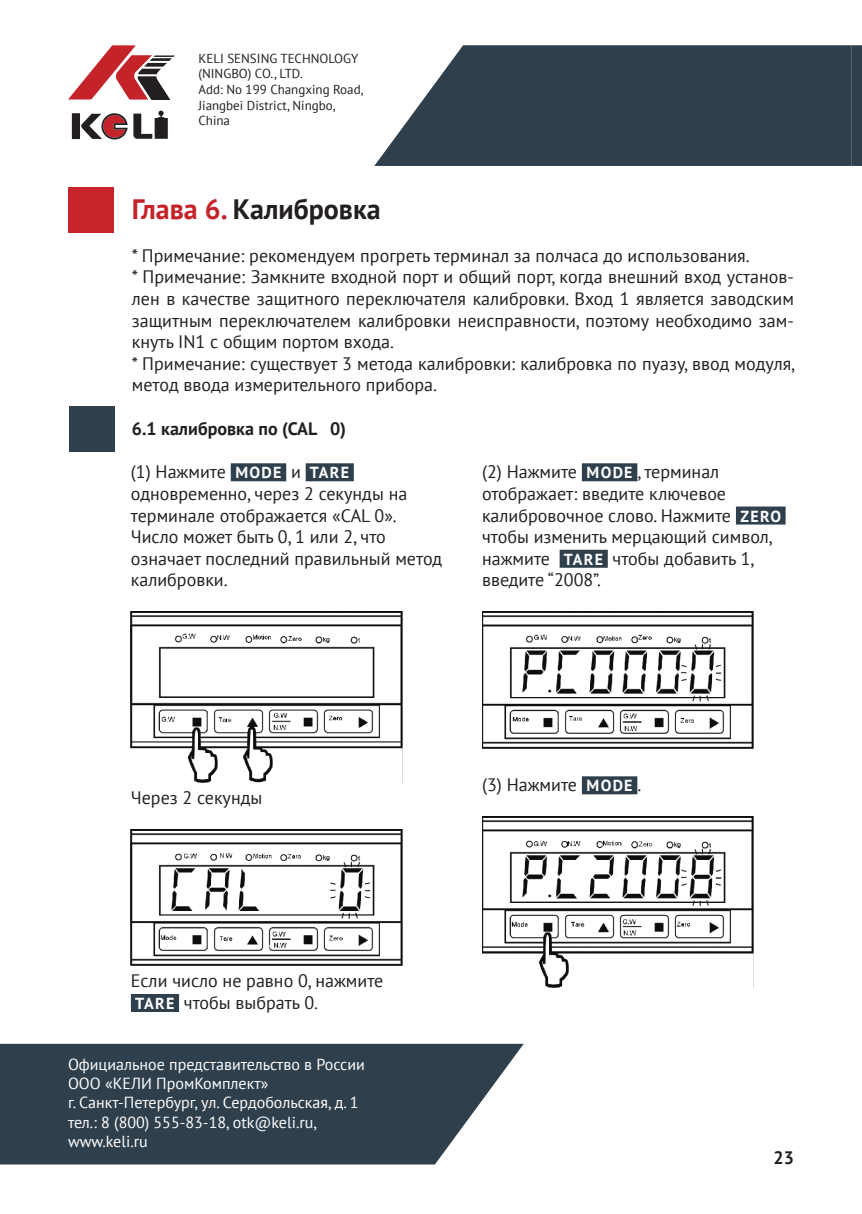
<style>
.page{position:relative;width:862px;height:1214px;background:#fff}
.page>*{position:absolute;margin:0;border:0;box-sizing:border-box;transform-origin:0 0}
.t1{font:700 28px "PT Sans";color:#231f20}
.PT_Sans_9{font:18px/21.6px "PT Sans";color:#231f20}
.t2{font:700 18px "PT Sans";color:#231f20}
.t3{font:16px/19.2px "PT Sans";color:#fff}
.t4{font:13px/15.6px "PT Sans";color:#231f20}
.s1{color:#c32329}
.s2{font-weight:700;font-size:16px;color:#fff}
</style>
<div class="page">
<svg style="left:68px;top:45px;width:107px;height:55px"></svg>
<svg style="left:72px;top:110px;width:96px;height:29px"></svg>
<svg style="left:374px;top:45px;width:477px;height:121px;background:#42515d"></svg>
<svg style="left:0;top:1043px;width:524px;height:121px;background:#41505c"></svg>
<svg style="left:851px;top:45px;width:11px;height:121px"></svg>
<div style="left:68px;top:187px;width:45px;height:45px;background:#c8242b"></div>
<div style="left:69px;top:406px;width:46px;height:45px;background:#2f3f4c"></div>
<div style="left:231px;top:463px;width:55px;height:18px;background:#2f3f4c"></div>
<div style="left:306px;top:463px;width:48px;height:18px;background:#2f3f4c"></div>
<div style="left:131px;top:993px;width:48px;height:18px;background:#2f3f4c"></div>
<img style="left:131px;top:611px;width:271px;height:171px">
<img style="left:131px;top:829px;width:271px;height:136px">
<div style="left:582px;top:463px;width:55px;height:18px;background:#2f3f4c"></div>
<div style="left:736px;top:506px;width:49px;height:18px;background:#2f3f4c"></div>
<div style="left:559px;top:549px;width:49px;height:18px;background:#2f3f4c"></div>
<div style="left:582px;top:776px;width:55px;height:18px;background:#2f3f4c"></div>
<img style="left:482px;top:611px;width:271px;height:137px">
<img style="left:482px;top:816px;width:271px;height:171px">
<p class="t4" style="left:198px;top:50px;width:167px">KELI SENSING TECHNOLOGY (NINGBO) CO., LTD.<br>Add: No 199 Changxing Road,<br>Jiangbei District, Ningbo,<br>China</p>
<p class="t1" style="left:132px;top:190px;width:250px"><span class="s1">Глава 6.</span> Калибровка</p>
<p class="PT_Sans_9" style="left:132px;top:244px;width:619px">* Примечание: рекомендуем прогреть терминал за полчаса до использования.</p>
<p class="PT_Sans_9" style="left:132px;top:266px;width:663px;text-align:justify">* Примечание: Замкните входной порт и общий порт, когда внешний вход установ&shy;лен в качестве защитного переключателя калибровки. Вход 1 является заводским защитным переключателем калибровки неисправности, поэтому необходимо зам&shy;кнуть IN1 с общим портом входа.</p>
<p class="PT_Sans_9" style="left:132px;top:352px;width:665px">* Примечание: существует 3 метода калибровки: калибровка по пуазу, ввод модуля, метод ввода измерительного прибора.</p>
<p class="t2" style="left:132px;top:416px;width:216px">6.1 калибровка по (CAL 0)</p>
<p class="PT_Sans_9" style="left:131px;top:460px;width:313px">(1) Нажмите <span class="s2">MODE</span> и <span class="s2">TARE </span>одновременно, через 2 секунды на терминале отображается «CAL 0».<br>Число может быть 0, 1 или 2, что означает последний правильный метод калибровки.</p>
<p class="PT_Sans_9" style="left:482px;top:460px;width:300px">(2) Нажмите <span class="s2">MODE</span> , терминал отображает: введите ключевое калибровочное слово. Нажмите <span class="s2">ZERO </span>чтобы изменить мерцающий символ, нажмите <span class="s2">TARE</span> чтобы добавить 1, введите “2008”.</p>
<p class="PT_Sans_9" style="left:131px;top:786px;width:133px">Через 2 секунды</p>
<p class="PT_Sans_9" style="left:131px;top:969px;width:254px">Если число не равно 0, нажмите<br><span class="s2">TARE</span> чтобы выбрать 0.</p>
<p class="t3" style="left:68px;top:1054px;width:298px">Официальное представительство в России<br>ООО «КЕЛИ ПромКомплект»<br>г. Санкт-Петербург, ул. Сердобольская, д. 1 тел.: 8 (800) 555-83-18, otk@keli.ru, www.keli.ru</p>
<p class="PT_Sans_9" style="left:482px;top:773px;width:161px">(3) Нажмите <span class="s2">MODE</span> .</p>
<p class="t2" style="left:773px;top:1145px;width:22px">23</p>
</div>
